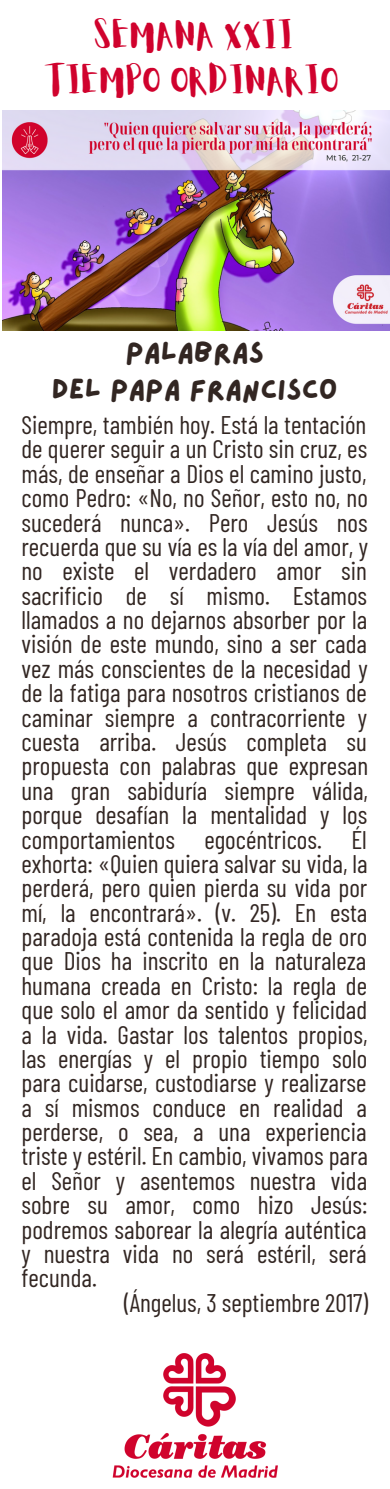
<style>
.page{position:relative;width:390px;height:1489px;background:#fff}
.page>*{position:absolute;margin:0;border:0;box-sizing:border-box;transform-origin:0 0}
.t1{font:32.25px "Aloja Extended";color:#d0022d}
.t2{font:29px "Lazydog";color:#322622}
.t3{font:25.5px/24.5px "Barlow Condensed";color:#322622;text-align:justify}
</style>
<div class="page">
<img style="left:112px;top:1353px;width:165px;height:125px">
<img style="left:2px;top:111px;width:388px;height:219px">
<p class="t1" style="left:95px;top:21px;width:202px">SEMANA XXII</p>
<p class="t1" style="left:50px;top:66px;width:292px">TIEMPO ORDINARIO</p>
<p class="t2" style="left:126px;top:338px;width:140px">PALABRAS</p>
<p class="t2" style="left:52px;top:376px;width:287px">DEL PAPA FRANCISCO</p>
<p class="t3" style="left:22px;top:412px;width:348px">Siempre, también hoy. Está la tentación de querer seguir a un Cristo sin cruz, es más, de enseñar a Dios el camino justo, como Pedro: «No, no Señor, esto no, no sucederá nunca». Pero Jesús nos recuerda que su vía es la vía del amor, y no existe el verdadero amor sin sacrificio de sí mismo. Estamos llamados a no dejarnos absorber por la visión de este mundo, sino a ser cada vez más conscientes de la necesidad y de la fatiga para nosotros cristianos de caminar siempre a contracorriente y cuesta arriba. Jesús completa su propuesta con palabras que expresan una gran sabiduría siempre válida, porque desafían la mentalidad y los comportamientos egocéntricos. Él exhorta: «Quien quiera salvar su vida, la perderá, pero quien pierda su vida por mí, la encontrará». (v. 25). En esta paradoja está contenida la regla de oro que Dios ha inscrito en la naturaleza humana creada en Cristo: la regla de que solo el amor da sentido y felicidad a la vida. Gastar los talentos propios, las energías y el propio tiempo solo para cuidarse, custodiarse y realizarse a sí mismos conduce en realidad a perderse, o sea, a una experiencia triste y estéril. En cambio, vivamos para el Señor y asentemos nuestra vida sobre su amor, como hizo Jesús: podremos saborear la alegría auténtica y nuestra vida no será estéril, será fecunda.</p>
<p class="t3" style="left:124px;top:1289px;width:246px">(Ángelus, 3 septiembre 2017)</p>
</div>
